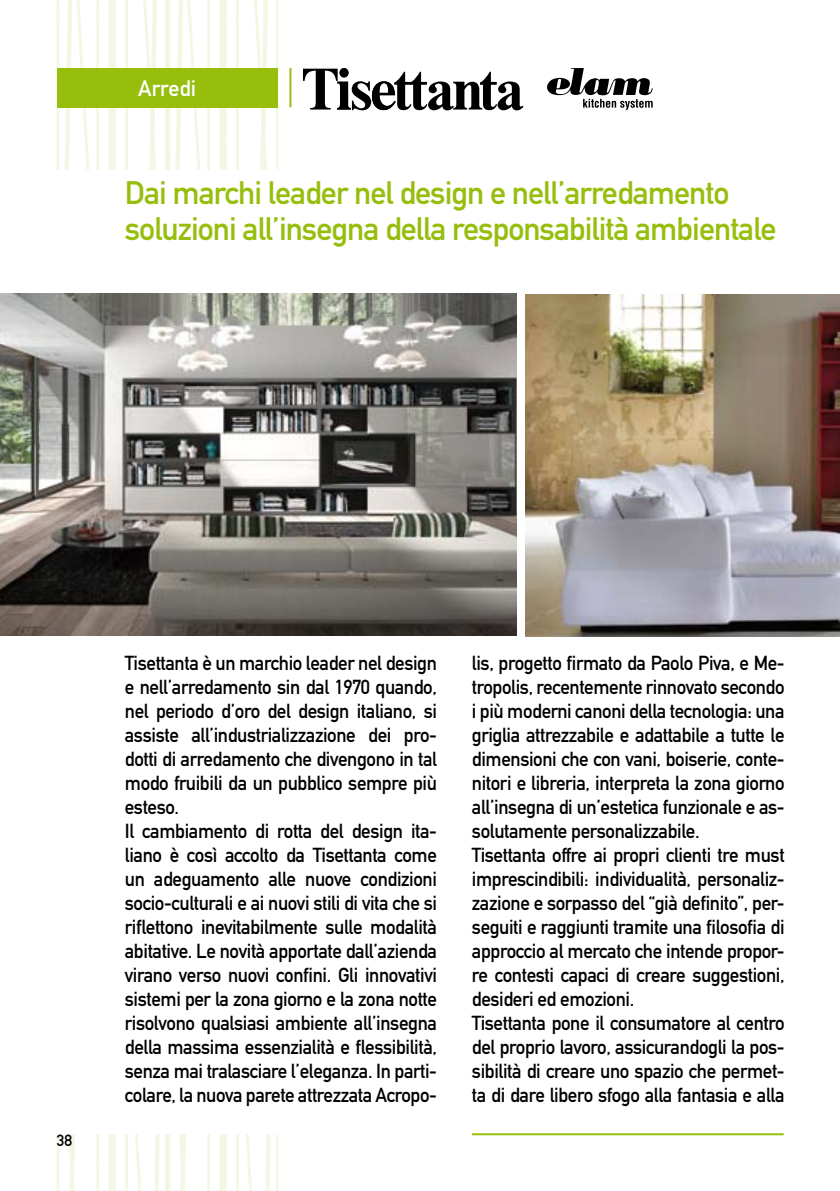
<style>
.page{position:relative;width:840px;height:1191px;background:#fff}
.page>*{position:absolute;margin:0;border:0;box-sizing:border-box;transform-origin:0 0}
.t1{font:32px/36px "DIN Mittelschrift";letter-spacing:-.03em;color:#97be0d}
.t2{font:22px "DIN Mittelschrift";color:#fff}
.t3{font:20px/24px "DIN Mittelschrift";letter-spacing:-.02em;color:#000;scale:.95 1}
.t4{font:16px "DIN Mittelschrift";color:#000}
</style>
<div class="page">
<svg style="left:57px;top:0;width:221px;height:170px"></svg>
<svg style="left:57px;top:1134px;width:221px;height:57px"></svg>
<div style="left:57px;top:68px;width:220px;height:40px;background:#97be0d"></div>
<hr style="left:289px;top:68px;width:2px;height:39px;background:#97be0d">
<svg style="left:303px;top:68px;width:220px;height:42px"></svg>
<svg style="left:547px;top:68px;width:105px;height:42px"></svg>
<img style="left:525px;top:295px;width:314px;height:342px">
<hr style="left:471px;top:1133px;width:312px;height:2px;background:#97be0d">
<img style="left:0;top:293px;width:516px;height:342px">
<p class="t2" style="left:138px;top:75px;width:59px">Arredi</p>
<h1 class="t1" style="left:125px;top:175px;width:653px">Dai marchi leader nel design e nell’arredamento soluzioni all’insegna della responsabilità ambientale</h1>
<p class="t4" style="left:57px;top:1131px;width:17px">38</p>
<p class="t3" style="left:125px;top:651px;width:330px">Tisettanta è un marchio leader nel design e nell’arredamento sin dal 1970 quando, nel periodo d’oro del design italiano, si assiste all’industrializzazione dei pro&shy;dotti di arredamento che divengono in tal modo fruibili da un pubblico sempre più esteso.<br>Il cambiamento di rotta del design ita&shy;liano è così accolto da Tisettanta come un adeguamento alle nuove condizioni socio-culturali e ai nuovi stili di vita che si riflettono inevitabilmente sulle modalità abitative. Le novità apportate dall’azienda virano verso nuovi confini. Gli innovativi sistemi per la zona giorno e la zona notte risolvono qualsiasi ambiente all’insegna della massima essenzialità e flessibilità, senza mai tralasciare l’eleganza. In parti&shy;colare, la nuova parete attrezzata Acropo-</p>
<p class="t3" style="left:471px;top:651px;width:330px">lis, progetto firmato da Paolo Piva, e Me&shy;tropolis, recentemente rinnovato secondo i più moderni canoni della tecnologia: una griglia attrezzabile e adattabile a tutte le dimensioni che con vani, boiserie, conte&shy;nitori e libreria, interpreta la zona giorno all’insegna di un’estetica funzionale e as&shy;solutamente personalizzabile.<br>Tisettanta offre ai propri clienti tre must imprescindibili: individualità, personaliz&shy;zazione e sorpasso del “già definito”, per&shy;seguiti e raggiunti tramite una filosofia di approccio al mercato che intende propor&shy;re contesti capaci di creare suggestioni, desideri ed emozioni.<br>Tisettanta pone il consumatore al centro del proprio lavoro, assicurandogli la pos&shy;sibilità di creare uno spazio che permet&shy;ta di dare libero sfogo alla fantasia e alla</p>
</div>
